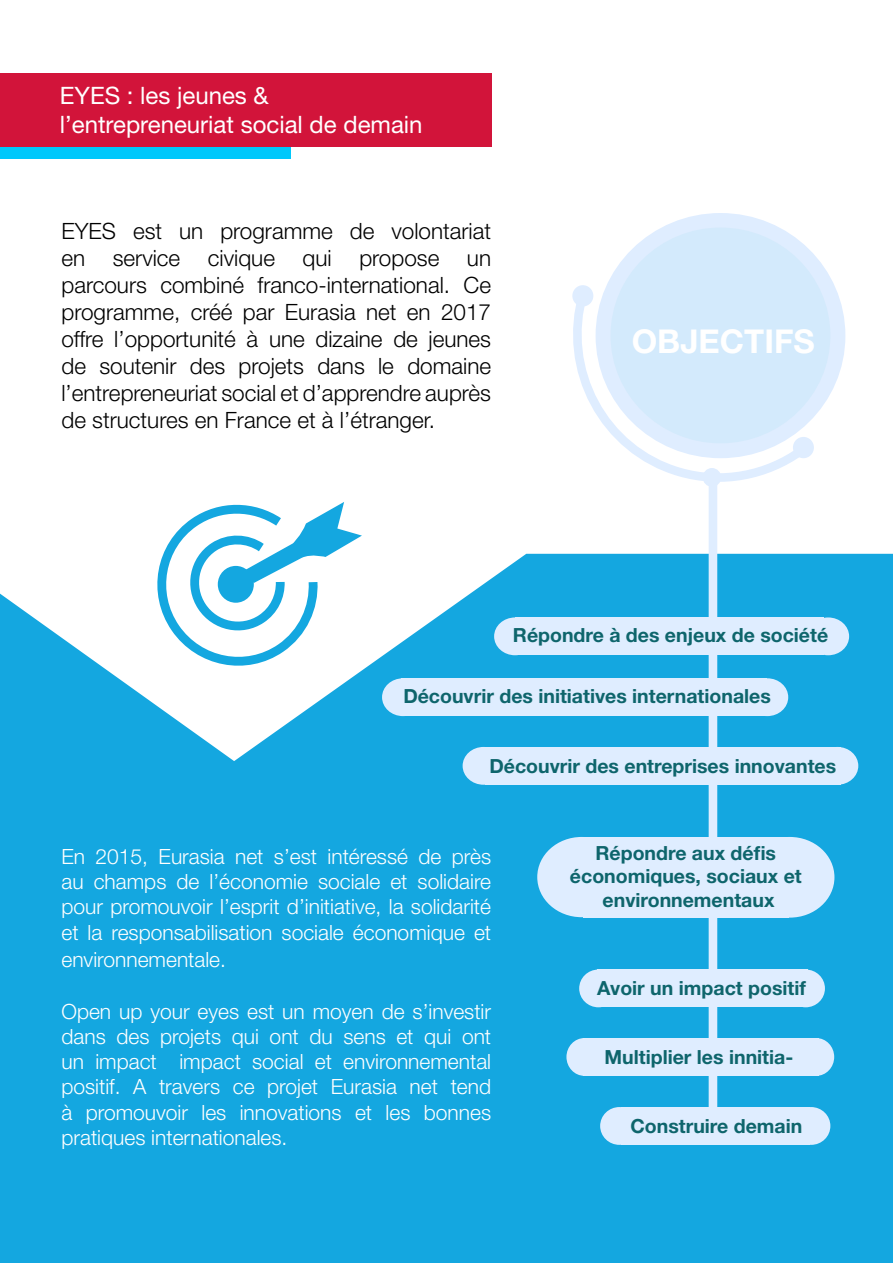
<style>
.page{position:relative;width:893px;height:1263px;background:#fff}
.page>*{position:absolute;margin:0;border:0;box-sizing:border-box;transform-origin:0 0}
.t1{font:700 32.85px "Helvetica Neue LT Std";color:#fff}
.t2{font:24px/28.8px "Helvetica Neue LT Std";color:#fff}
.t3{font:300 22.5px/27px "Helvetica Neue LT Std";color:#000;text-align:justify}
.t4{font:300 21px/25.2px "Helvetica Neue LT Std";color:#fff;text-align:justify}
.t5{font:700 19.5px/23.4px "Helvetica Neue LT Std";color:#0e656c;text-align:center}
</style>
<div class="page">
<div style="left:0;top:73px;width:491px;height:74px;background:#d2143a"></div>
<div style="left:0;top:147px;width:290px;height:11px;background:#00c8fb"></div>
<div style="left:0;top:554px;width:893px;height:709px;background:#14a7e0"></div>
<div style="left:596px;top:213px;width:249px;height:245px;background:#dfedff;border-radius:50%"></div>
<svg style="left:573px;top:283px;width:240px;height:212px"></svg>
<div style="left:572px;top:285px;width:21px;height:21px;background:#dfedff;border-radius:50%"></div>
<div style="left:793px;top:437px;width:21px;height:21px;background:#dfedff;border-radius:50%"></div>
<div style="left:703px;top:468px;width:18px;height:19px;background:#dfedff;border-radius:50%"></div>
<svg style="left:148px;top:502px;width:214px;height:173px"></svg>
<div style="left:709px;top:479px;width:8px;height:640px;background:#dfedff"></div>
<div style="left:515px;top:617px;width:309px;height:38px;background:#dfedff"></div>
<div style="left:807px;top:617px;width:42px;height:38px;background:#dfedff;border-radius:50%"></div>
<div style="left:494px;top:617px;width:42px;height:38px;background:#dfedff;border-radius:50%"></div>
<div style="left:402px;top:678px;width:365px;height:38px;background:#dfedff"></div>
<div style="left:746px;top:678px;width:42px;height:38px;background:#dfedff;border-radius:50%"></div>
<div style="left:382px;top:678px;width:42px;height:38px;background:#dfedff;border-radius:50%"></div>
<div style="left:486px;top:747px;width:355px;height:38px;background:#dfedff"></div>
<div style="left:816px;top:747px;width:42px;height:38px;background:#dfedff;border-radius:50%"></div>
<div style="left:463px;top:747px;width:41px;height:38px;background:#dfedff;border-radius:50%"></div>
<div style="left:583px;top:1038px;width:236px;height:38px;background:#dfedff"></div>
<div style="left:798px;top:1038px;width:36px;height:38px;background:#dfedff;border-radius:50%"></div>
<div style="left:566px;top:1038px;width:36px;height:38px;background:#dfedff;border-radius:50%"></div>
<div style="left:621px;top:1107px;width:189px;height:38px;background:#dfedff"></div>
<div style="left:792px;top:1107px;width:38px;height:38px;background:#dfedff;border-radius:50%"></div>
<div style="left:600px;top:1107px;width:39px;height:38px;background:#dfedff;border-radius:50%"></div>
<div style="left:610px;top:228px;width:220px;height:215px;background:#d3eafc;border-radius:50%"></div>
<div style="left:584px;top:837px;width:205px;height:80px;background:#dfedff"></div>
<div style="left:745px;top:837px;width:89px;height:81px;background:#dfedff;border-radius:50%"></div>
<div style="left:537px;top:837px;width:89px;height:80px;background:#dfedff;border-radius:50%"></div>
<div style="left:597px;top:969px;width:210px;height:38px;background:#dfedff"></div>
<div style="left:786px;top:969px;width:39px;height:38px;background:#dfedff;border-radius:50%"></div>
<div style="left:579px;top:969px;width:39px;height:38px;background:#dfedff;border-radius:50%"></div>
<p class="t2" style="left:60px;top:81px;width:364px">EYES : les jeunes &amp; l’entrepreneuriat social de demain</p>
<p class="t3" style="left:61px;top:217px;width:431px">EYES est un programme de volontariat en service civique qui propose un parcours combiné franco-international. Ce programme, créé par Eurasia net en 2017 offre l’opportunité à une dizaine de jeunes de soutenir des projets dans le domaine l’entrepreneuriat social et d’apprendre auprès de structures en France et à l’étranger.</p>
<h1 class="t1" style="left:632px;top:321px;width:185px">OBJECTIFS</h1>
<p class="t5" style="left:513px;top:623px;width:317px">Répondre à des enjeux de société</p>
<p class="t5" style="left:403px;top:684px;width:369px">Découvrir des initiatives internationales</p>
<p class="t5" style="left:489px;top:754px;width:348px">Découvrir des entreprises innovantes</p>
<p class="t4" style="left:61px;top:843px;width:431px;line-height:25.7px">En 2015, Eurasia net s’est intéressé de près au champs de l’économie sociale et solidaire pour promouvoir l’esprit d’initiative, la solidarité et la responsabilisation sociale économique et environnementale.</p>
<p class="t4" style="left:61px;top:998px;width:431px">Open up your eyes est un moyen de s’investir dans des projets qui ont du sens et qui ont un impact impact social et environnemental positif. A travers ce projet Eurasia net tend à promouvoir les innovations et les bonnes pratiques internationales.</p>
<p class="t5" style="left:570px;top:841px;width:233px">Répondre aux défis économiques, sociaux et environnementaux</p>
<p class="t5" style="left:597px;top:975px;width:210px">Avoir un impact positif</p>
<p class="t5" style="left:605px;top:1045px;width:190px">Multiplier les innitia-</p>
<p class="t5" style="left:630px;top:1114px;width:173px">Construire demain</p>
</div>
